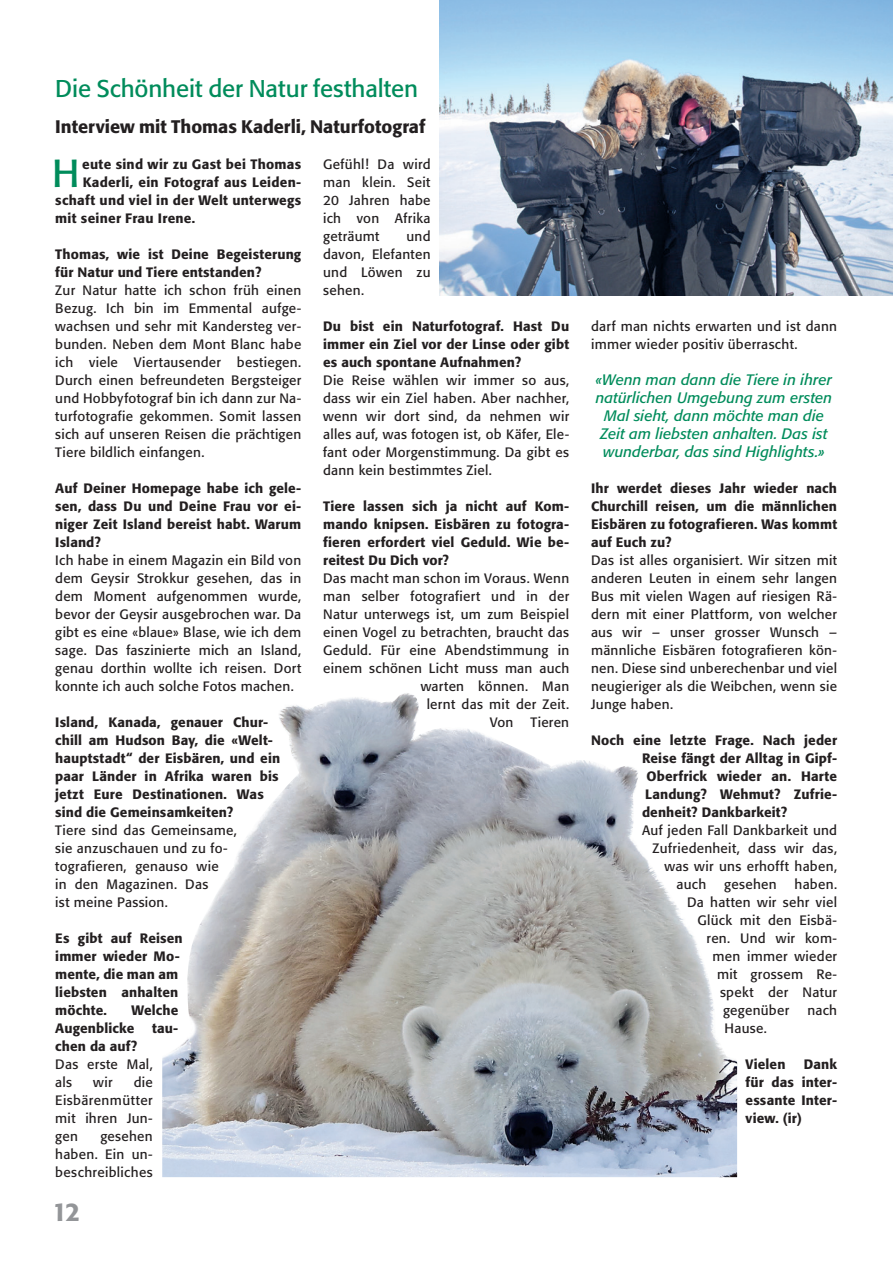
<style>
.page{position:relative;width:893px;height:1263px;background:#fff}
.page>*{position:absolute;margin:0;border:0;box-sizing:border-box;transform-origin:0 0}
.t1{font:38.7px "Formata";color:#008c5b}
.t2{font:500 25.5px "Formata";color:#939598}
.t3{font:24px "Formata";letter-spacing:-.005em;color:#008c5b}
.t4{font:500 18px "Formata";color:#231f20}
.t5{font:italic 15px/18px "Formata";letter-spacing:.005em;color:#008c5b;text-align:center}
.t6{font:13.5px/18px "Formata";letter-spacing:.02em;color:#231f20;text-align:justify}
.t7{font:500 13.5px/18px "Formata";letter-spacing:.01em;color:#231f20;text-align:justify}
</style>
<div class="page">
<img style="left:162px;top:693px;width:575px;height:484px">
<img style="left:439px;top:0;width:454px;height:295px">
<h3 class="t3" style="left:55px;top:74px;width:364px">Die Schönheit der Natur festhalten</h3>
<h3 class="t4" style="left:55px;top:116px;width:372px">Interview mit Thomas Kaderli, Naturfotograf</h3>
<p class="t7" style="left:82px;top:155px;width:221px">eute sind wir zu Gast bei Thomas</p>
<p class="t7" style="left:83px;top:173px;width:220px">Kaderli, ein Fotograf aus Leiden-</p>
<p class="t7" style="left:55px;top:191px;width:248px">schaft und viel in der Welt unterwegs</p>
<p class="t7" style="left:55px;top:209px;width:142px">mit seiner Frau Irene.</p>
<p class="t7" style="left:55px;top:245px;width:247px">Thomas, wie ist Deine Begeisterung für Natur und Tiere entstanden?</p>
<p class="t6" style="left:55px;top:281px;width:248px">Zur Natur hatte ich schon früh einen Bezug. Ich bin im Emmental aufge&shy;wachsen und sehr mit Kandersteg ver&shy;bunden. Neben dem Mont Blanc habe ich viele Viertausender bestiegen.<br>Durch einen befreundeten Bergsteiger und Hobbyfotograf bin ich dann zur Na&shy;turfotografie gekommen. Somit lassen sich auf unseren Reisen die prächtigen Tiere bildlich einfangen.</p>
<p class="t7" style="left:55px;top:479px;width:248px">Auf Deiner Homepage habe ich gele&shy;sen, dass Du und Deine Frau vor ei&shy;niger Zeit Island bereist habt. Warum Island?</p>
<p class="t6" style="left:55px;top:551px;width:248px">Ich habe in einem Magazin ein Bild von dem Geysir Strokkur gesehen, das in dem Moment aufgenommen wurde, bevor der Geysir ausgebrochen war. Da gibt es eine «blaue» Blase, wie ich dem sage. Das faszinierte mich an Island, genau dorthin wollte ich reisen. Dort konnte ich auch solche Fotos machen.</p>
<p class="t7" style="left:55px;top:713px;width:227px;text-align:left">Island, Kanada, genauer Chur&shy;chill am Hudson Bay, die «Welt&shy;hauptstadt“ der Eisbären, und ein paar Länder in Afrika waren bis jetzt Eure Destinationen. Was sind die Gemeinsamkeiten?</p>
<p class="t6" style="left:55px;top:821px;width:183px;text-align:left">Tiere sind das Gemeinsame, sie anzuschauen und zu fo&shy;tografieren, genauso wie<br>in den Magazinen. Das<br>ist meine Passion.</p>
<p class="t7" style="left:55px;top:929px;width:129px;text-align:left">Es gibt auf Reisen immer wieder Mo&shy;mente, die man am liebsten anhalten möchte.</p>
<h1 class="t1" style="left:52px;top:150px;width:29px">H</h1>
<p class="t6" style="left:323px;top:155px;width:109px">Gefühl! Da wird man klein. Seit 20 Jahren habe ich von Afrika geträumt</p>
<p class="t6" style="left:323px;top:227px;width:109px;text-indent:83px">und davon, Elefanten und Löwen zu sehen.</p>
<p class="t7" style="left:323px;top:317px;width:248px">Du bist ein Naturfotograf. Hast Du immer ein Ziel vor der Linse oder gibt es auch spontane Aufnahmen?</p>
<p class="t6" style="left:323px;top:371px;width:248px">Die Reise wählen wir immer so aus, dass wir ein Ziel haben. Aber nachher, wenn wir dort sind, da nehmen wir alles auf, was fotogen ist, ob Käfer, Ele&shy;fant oder Morgenstimmung. Da gibt es dann kein bestimmtes Ziel.</p>
<p class="t7" style="left:323px;top:497px;width:248px">Tiere lassen sich ja nicht auf Kom&shy;mando knipsen. Eisbären zu fotogra&shy;fieren erfordert viel Geduld. Wie be&shy;reitest Du Dich vor?</p>
<p class="t6" style="left:323px;top:569px;width:248px">Das macht man schon im Voraus. Wenn</p>
<p class="t6" style="left:323px;top:587px;width:247px">man selber fotografiert und in der</p>
<p class="t6" style="left:323px;top:605px;width:248px">Natur unterwegs ist, um zum Beispiel</p>
<p class="t6" style="left:323px;top:623px;width:247px">einen Vogel zu betrachten, braucht das</p>
<p class="t6" style="left:323px;top:641px;width:248px">Geduld. Für eine Abendstimmung in</p>
<p class="t6" style="left:323px;top:659px;width:248px">einem schönen Licht muss man auch</p>
<p class="t6" style="left:421px;top:677px;width:150px">warten können. Man</p>
<p class="t6" style="left:427px;top:695px;width:144px">lernt das mit der Zeit.</p>
<p class="t6" style="left:490px;top:713px;width:25px">Von</p>
<p class="t6" style="left:530px;top:713px;width:40px">Tieren</p>
<p class="t7" style="left:55px;top:1001px;width:125px;text-indent:76px">Welche<br>Augenblicke</p>
<p class="t7" style="left:152px;top:1019px;width:28px">tau-</p>
<p class="t7" style="left:55px;top:1037px;width:84px">chen da auf?</p>
<p class="t6" style="left:55px;top:1055px;width:99px">Das erste Mal, als</p>
<p class="t6" style="left:55px;top:1073px;width:99px;text-indent:78px">die Eisbärenmütter mit ihren Jun&shy;gen</p>
<p class="t6" style="left:93px;top:1073px;width:21px">wir</p>
<p class="t6" style="left:55px;top:1127px;width:99px;text-indent:45px">gesehen haben. Ein un&shy;beschreibliches</p>
<h2 class="t2" style="left:53px;top:1196px;width:29px">12</h2>
<p class="t6" style="left:591px;top:317px;width:248px">darf man nichts erwarten und ist dann immer wieder positiv überrascht.</p>
<p class="t5" style="left:596px;top:371px;width:238px">«Wenn man dann die Tiere in ihrer natürlichen Umgebung zum ersten<br>Mal sieht, dann möchte man die<br>Zeit am liebsten anhalten. Das ist wunderbar, das sind Highlights.»</p>
<p class="t7" style="left:591px;top:479px;width:248px">Ihr werdet dieses Jahr wieder nach Churchill reisen, um die männlichen Eisbären zu fotografieren. Was kommt auf Euch zu?</p>
<p class="t6" style="left:591px;top:551px;width:248px">Das ist alles organisiert. Wir sitzen mit anderen Leuten in einem sehr langen Bus mit vielen Wagen auf riesigen Rä&shy;dern mit einer Plattform, von welcher aus wir – unser grosser Wunsch – männliche Eisbären fotografieren kön&shy;nen. Diese sind unberechenbar und viel neugieriger als die Weibchen, wenn sie Junge haben.</p>
<p class="t7" style="left:591px;top:731px;width:248px">Noch eine letzte Frage. Nach jeder</p>
<p class="t7" style="left:642px;top:749px;width:196px">Reise fängt der Alltag in Gipf-</p>
<p class="t7" style="left:647px;top:767px;width:192px">Oberfrick wieder an. Harte</p>
<p class="t7" style="left:645px;top:785px;width:193px">Landung? Wehmut? Zufrie-</p>
<p class="t7" style="left:642px;top:803px;width:147px">denheit? Dankbarkeit?</p>
<p class="t6" style="left:642px;top:821px;width:196px">Auf jeden Fall Dankbarkeit und</p>
<p class="t6" style="left:653px;top:839px;width:186px">Zufriedenheit, dass wir das,</p>
<p class="t6" style="left:665px;top:857px;width:174px">was wir uns erhofft haben,</p>
<p class="t6" style="left:677px;top:875px;width:31px">auch</p>
<p class="t6" style="left:724px;top:875px;width:54px">gesehen</p>
<p class="t6" style="left:795px;top:875px;width:44px">haben.</p>
<p class="t6" style="left:687px;top:893px;width:152px">Da hatten wir sehr viel</p>
<p class="t6" style="left:698px;top:911px;width:141px">Glück mit den Eisbä-</p>
<p class="t6" style="left:707px;top:929px;width:132px">ren. Und wir kom-</p>
<p class="t6" style="left:713px;top:947px;width:126px">men immer wieder</p>
<p class="t6" style="left:717px;top:965px;width:122px">mit grossem Re-</p>
<p class="t6" style="left:720px;top:983px;width:119px">spekt der Natur</p>
<p class="t6" style="left:723px;top:1001px;width:68px">gegenüber</p>
<p class="t6" style="left:807px;top:1001px;width:31px">nach</p>
<p class="t6" style="left:725px;top:1019px;width:44px">Hause.</p>
<p class="t7" style="left:746px;top:1055px;width:41px">Vielen</p>
<p class="t7" style="left:746px;top:1055px;width:93px;text-indent:58px">Dank für das inter&shy;essante Inter&shy;view. (ir)</p>
</div>
